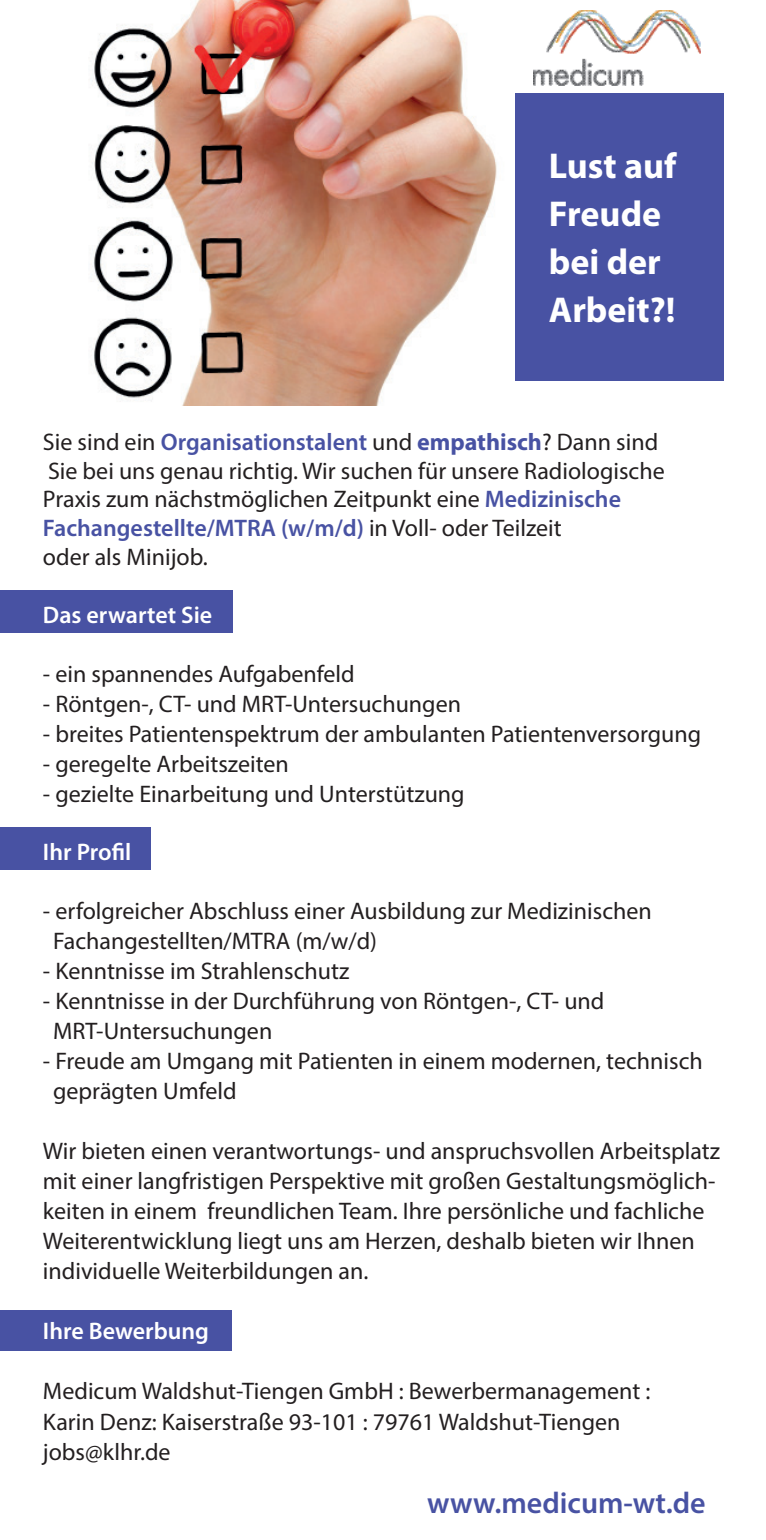
<style>
.page{position:relative;width:766px;height:1540px;background:#fff}
.page>*{position:absolute;margin:0;border:0;box-sizing:border-box;transform-origin:0 0}
.t1{font:700 36px/48px "Myriad Pro";color:#fff}
.t2{font:600 30px "Myriad Pro";color:#4852a3}
.t3{font:24px/30px "Myriad Pro";color:#231f20}
.t4{font:600 24px "Myriad Pro";color:#fff}
.s1{font-weight:600;color:#4852a3}
.s2{font-weight:700;color:#4852a3}
</style>
<div class="page">
<div style="left:0;top:1310px;width:231px;height:40px;background:#4852a3"></div>
<div style="left:0;top:827px;width:151px;height:43px;background:#4852a3"></div>
<div style="left:0;top:590px;width:233px;height:43px;background:#4852a3"></div>
<img style="left:91px;top:0;width:633px;height:405px">
<div style="left:514px;top:0;width:209px;height:82px;background:#fff"></div>
<div style="left:514px;top:93px;width:209px;height:288px;background:#4852a3"></div>
<img style="left:533px;top:10px;width:167px;height:75px">
<h1 class="t1" style="left:549px;top:141px;width:129px">Lust auf<br>Freude bei der<br>Arbeit?!</h1>
<p class="t3" style="left:43px;top:427px;width:623px;line-height:28.8px">Sie sind ein <span class="s1">Organisationstalent</span> und <span class="s2">empathisch</span>? Dann sind Sie bei uns genau richtig. Wir suchen für unsere Radiologische Praxis zum nächstmöglichen Zeitpunkt eine <span class="s1">Medizinische Fachangestellte/MTRA (w/m/d)</span> in Voll- oder Teilzeit<br>oder als Minijob.</p>
<p class="t4" style="left:43px;top:599px;width:171px">Das erwartet Sie</p>
<p class="t3" style="left:43px;top:658px;width:313px">- ein spannendes Aufgabenfeld</p>
<p class="t3" style="left:43px;top:688px;width:419px">- Röntgen-, CT- und MRT-Untersuchungen</p>
<p class="t3" style="left:43px;top:718px;width:659px">- breites Patientenspektrum der ambulanten Patientenversorgung</p>
<p class="t3" style="left:43px;top:748px;width:247px">- geregelte Arbeitszeiten</p>
<p class="t3" style="left:43px;top:778px;width:423px">- gezielte Einarbeitung und Unterstützung</p>
<p class="t4" style="left:43px;top:837px;width:90px">Ihr Profil</p>
<p class="t3" style="left:53px;top:895px;width:600px;text-indent:-10px">- erfolgreicher Abschluss einer Ausbildung zur Medizinischen<br>Fachangestellten/MTRA (m/w/d)</p>
<p class="t3" style="left:43px;top:955px;width:308px">- Kenntnisse im Strahlenschutz</p>
<p class="t3" style="left:53px;top:985px;width:552px;text-indent:-10px">- Kenntnisse in der Durchführung von Röntgen-, CT- und<br>MRT-Untersuchungen</p>
<p class="t3" style="left:53px;top:1045px;width:651px;text-indent:-10px">- Freude am Umgang mit Patienten in einem modernen, technisch geprägten Umfeld</p>
<p class="t3" style="left:43px;top:1135px;width:678px">Wir bieten einen verantwortungs- und anspruchsvollen Arbeitsplatz mit einer langfristigen Perspektive mit großen Gestaltungsmöglich&shy;keiten in einem freundlichen Team. Ihre persönliche und fachliche Weiterentwicklung liegt uns am Herzen, deshalb bieten wir Ihnen individuelle Weiterbildungen an.</p>
<p class="t4" style="left:43px;top:1315px;width:167px">Ihre Bewerbung</p>
<p class="t3" style="left:43px;top:1375px;width:608px">Medicum Waldshut-Tiengen GmbH : Bewerbermanagement :<br>Karin Denz: Kaiserstraße 93-101 : 79761 Waldshut-Tiengen jobs@klhr.de</p>
<p class="t2" style="left:427px;top:1483px;width:280px">www.medicum-wt.de</p>
</div>
